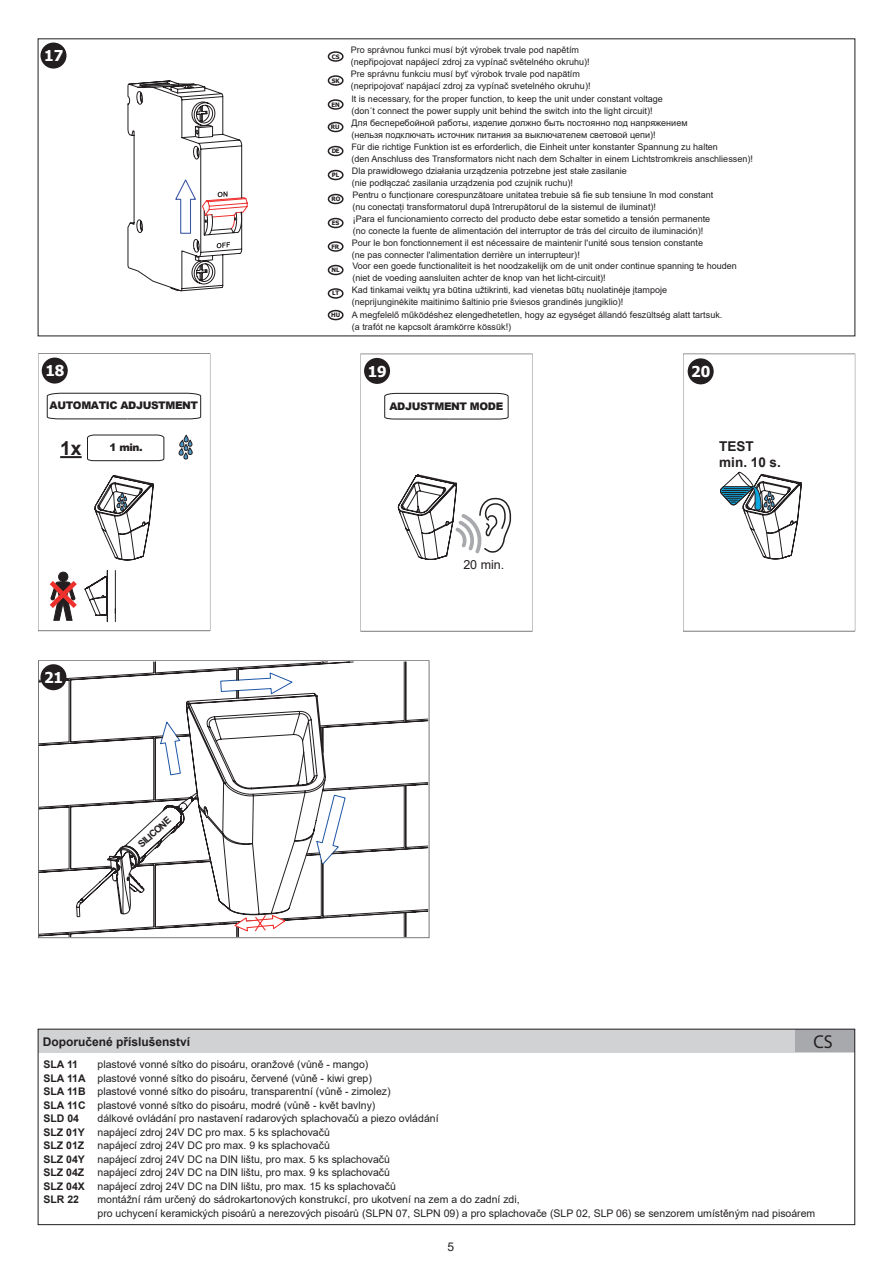
<style>
.page{position:relative;width:893px;height:1263px;background:#fff}
.page>*{position:absolute;margin:0;border:0;box-sizing:border-box;transform-origin:0 0}
.t1{font:700 19.35px "Arial";color:#231f20}
.t2{font:18.75px "Myriad Pro";color:#231f20;scale:.96 1}
.t3{font:700 15px "Tahoma";color:#fff}
.t4{font:700 13.5px/16.2px "Arial";color:#231f20}
.t5{font:12.45px "Arial";color:#231f20}
.t6{font:700 12px "Arial";color:#231f20}
.t7{font:12px "Arial";color:#231f20}
.t8{font:10.5px/13.5px "Arial";color:#231f20}
.t9{font:900 10.5px "Arial";letter-spacing:-.035em;color:#231f20}
.t10{font:700 10.5px "Arial";color:#231f20}
.t11{font:700 9.6px "Arial";color:#231f20}
.t12{font:9px/12px "Arial";color:#231f20}
.t13{font:700 6px "Tahoma";color:#231f20}
.s1{font-weight:700}
</style>
<div class="page">
<svg style="left:38px;top:353px;width:172px;height:278px"></svg>
<svg style="left:683px;top:354px;width:172px;height:277px"></svg>
<div style="left:38px;top:1029px;width:816px;height:23px;background:#d1d2d4"></div>
<div style="left:795px;top:1029px;width:59px;height:23px;background:#a8a9ad"></div>
<div style="left:38px;top:1029px;width:817px;height:196px;border:1px solid #231f20"></div>
<svg style="left:45px;top:570px;width:71px;height:52px"></svg>
<svg style="left:38px;top:661px;width:148px;height:276px"></svg>
<svg style="left:186px;top:661px;width:242px;height:278px"></svg>
<div style="left:40px;top:664px;width:26px;height:26px;background:#231f20;border-radius:50%"></div>
<svg style="left:46px;top:392px;width:155px;height:70px"></svg>
<svg style="left:83px;top:475px;width:71px;height:86px"></svg>
<svg style="left:719px;top:471px;width:83px;height:89px"></svg>
<svg style="left:360px;top:354px;width:172px;height:277px"></svg>
<svg style="left:387px;top:474px;width:125px;height:282px"></svg>
<svg style="left:233px;top:914px;width:54px;height:19px"></svg>
<div style="left:40px;top:43px;width:26px;height:26px;background:#231f20;border-radius:50%"></div>
<svg style="left:328px;top:51px;width:15px;height:11px"></svg>
<svg style="left:328px;top:75px;width:15px;height:11px"></svg>
<svg style="left:328px;top:99px;width:15px;height:11px"></svg>
<svg style="left:328px;top:170px;width:15px;height:10px"></svg>
<svg style="left:328px;top:288px;width:15px;height:11px"></svg>
<svg style="left:327px;top:122px;width:16px;height:10px"></svg>
<svg style="left:327px;top:146px;width:16px;height:10px"></svg>
<svg style="left:328px;top:194px;width:15px;height:10px"></svg>
<svg style="left:328px;top:218px;width:15px;height:10px"></svg>
<svg style="left:328px;top:241px;width:15px;height:11px"></svg>
<svg style="left:328px;top:265px;width:15px;height:10px"></svg>
<svg style="left:328px;top:310px;width:15px;height:10px"></svg>
<svg style="left:127px;top:80px;width:121px;height:212px"></svg>
<h3 class="t3" style="left:44px;top:45px;width:21px">17</h3>
<p class="t12" style="left:351px;top:44px;width:240px">Pro správnou funkci musí být výrobek trvale pod napětím (nepřipojovat napájecí zdroj za vypínač světelného okruhu)!</p>
<p class="t12" style="left:351px;top:93px;width:313px">It is necessary, for the proper function, to keep the unit under constant voltage (don´t connect the power supply unit behind the switch into the light circuit)!</p>
<p class="t13" style="left:332px;top:52px;width:9px">CS</p>
<p class="t13" style="left:332px;top:76px;width:9px">SK</p>
<p class="t13" style="left:331px;top:100px;width:10px">EN</p>
<p class="t12" style="left:351px;top:68px;width:241px">Pre správnu funkciu musí byť výrobok trvale pod napätím (nepripojovať napájací zdroj za vypínač svetelného okruhu)!</p>
<p class="t13" style="left:331px;top:123px;width:10px">RU</p>
<p class="t13" style="left:331px;top:147px;width:9px">DE</p>
<p class="t13" style="left:332px;top:171px;width:9px">PL</p>
<p class="t13" style="left:331px;top:195px;width:10px">RO</p>
<p class="t13" style="left:332px;top:219px;width:9px">ES</p>
<p class="t13" style="left:331px;top:242px;width:9px">FR</p>
<p class="t13" style="left:331px;top:266px;width:10px">NL</p>
<p class="t13" style="left:332px;top:289px;width:9px">LT</p>
<p class="t13" style="left:331px;top:311px;width:11px">HU</p>
<p class="t12" style="left:351px;top:117px;width:403px">Для бесперебойной работы, изделие должно быть постоянно под напряжением<br>(нельзя подключать источник питания за выключателем световой цепи)!<br>Für die richtige Funktion ist es erforderlich, die Einheit unter konstanter Spannung zu halten<br>(den Anschluss des Transformators nicht nach dem Schalter in einem Lichtstromkreis anschliessen)!<br>Dla prawidłowego działania urządzenia potrzebne jest stałe zasilanie<br>(nie podłączać zasilania urządzenia pod czujnik ruchu)!<br>Pentru o funcționare corespunzătoare unitatea trebuie să fie sub tensiune în mod constant<br>(nu conectați transformatorul după întrerupătorul de la sistemul de iluminat)!</p>
<p class="t12" style="left:352px;top:236px;width:352px">Pour le bon fonctionnement il est nécessaire de maintenir l'unité sous tension constante (ne pas connecter l'alimentation derrière un interrupteur)!</p>
<p class="t12" style="left:352px;top:259px;width:386px">Voor een goede functionaliteit is het noodzakelijk om de unit onder continue spanning te houden (niet de voeding aansluiten achter de knop van het licht-circuit)!<br>Kad tinkamai veiktų yra būtina užtikrinti, kad vienetas būtų nuolatinėje įtampoje<br>(neprijunginėkite maitinimo šaltinio prie šviesos grandinės jungiklio)!</p>
<p class="t12" style="left:353px;top:212px;width:359px">¡Para el funcionamiento correcto del producto debe estar sometido a tensión permanente (no conecte la fuente de alimentación del interruptor de trás del circuito de iluminación)!</p>
<p class="t12" style="left:352px;top:309px;width:372px">A megfelelő működéshez elengedhetetlen, hogy az egységet állandó feszültség alatt tartsuk. (a trafót ne kapcsolt áramkörre kössük!)</p>
<h3 class="t3" style="left:45px;top:360px;width:21px">18</h3>
<h3 class="t3" style="left:691px;top:361px;width:21px">20</h3>
<p class="t9" style="left:50px;top:398px;width:150px">AUTOMATIC ADJUSTMENT</p>
<h3 class="t3" style="left:367px;top:361px;width:21px">19</h3>
<p class="t9" style="left:389px;top:398px;width:115px">ADJUSTMENT MODE</p>
<h1 class="t1" style="left:60px;top:435px;width:23px">1x</h1>
<p class="t9" style="left:110px;top:440px;width:35px">1 min.</p>
<h3 class="t4" style="left:719px;top:439px;width:63px">TEST min. 10 s.</h3>
<h3 class="t3" style="left:44px;top:667px;width:21px">21</h3>
<p class="t11" style="left:135px;top:841px;width:42px;rotate:-42deg">SILICONE</p>
<h3 class="t5" style="left:463px;top:556px;width:43px">20 min.</h3>
<h3 class="t6" style="left:43px;top:1033px;width:149px">Doporučené příslušenství</h3>
<h2 class="t2" style="left:813px;top:1030px;width:22px">CS</h2>
<p class="t10" style="left:43px;top:1057px;width:36px">SLA 11</p>
<p class="t8" style="left:43px;top:1058px;width:348px;text-indent:54px">plastové vonné sítko do pisoáru, oranžové (vůně - mango)<br><span class="s1">SLA 11A</span> plastové vonné sítko do pisoáru, červené (vůně - kiwi grep)<br><span class="s1">SLA 11B</span> plastové vonné sítko do pisoáru, transparentní (vůně - zimolez)<br><span class="s1">SLA 11C</span> plastové vonné sítko do pisoáru, modré (vůně - květ bavlny)<br><span class="s1">SLD 04</span></p>
<p class="t8" style="left:43px;top:1112px;width:396px;text-indent:54px">dálkové ovládání pro nastavení radarových splachovačů a piezo ovládání<br><span class="s1">SLZ 01Y</span> napájecí zdroj 24V DC pro max. 5 ks splachovačů<br><span class="s1">SLZ 01Z</span></p>
<p class="t8" style="left:43px;top:1139px;width:348px;text-indent:54px">napájecí zdroj 24V DC pro max. 9 ks splachovačů<br><span class="s1">SLZ 04Y</span> napájecí zdroj 24V DC na DIN lištu, pro max. 5 ks splachovačů<br><span class="s1">SLZ 04Z</span></p>
<p class="t8" style="left:43px;top:1166px;width:354px;text-indent:54px">napájecí zdroj 24V DC na DIN lištu, pro max. 9 ks splachovačů<br><span class="s1">SLZ 04X</span> napájecí zdroj 24V DC na DIN lištu, pro max. 15 ks splachovačů<br><span class="s1">SLR 22</span></p>
<p class="t8" style="left:97px;top:1193px;width:719px">montážní rám určený do sádrokartonových konstrukcí, pro ukotvení na zem a do zadní zdi,<br>pro uchycení keramických pisoárů a nerezových pisoárů (SLPN 07, SLPN 09) a pro splachovače (SLP 02, SLP 06) se senzorem umístěným nad pisoárem</p>
<h3 class="t7" style="left:447px;top:1239px;width:8px">5</h3>
</div>
